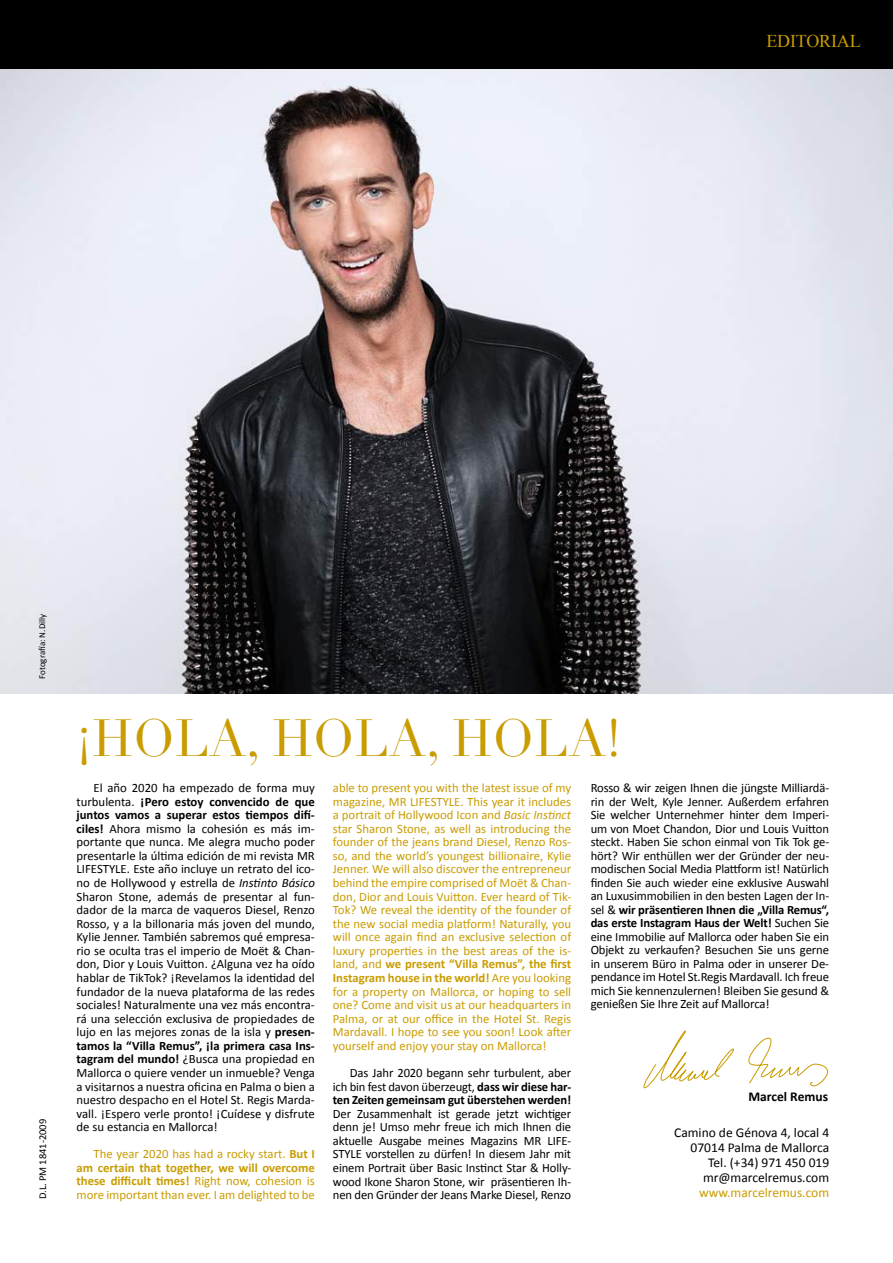
<style>
.page{position:relative;width:893px;height:1263px;background:#fff}
.page>*{position:absolute;margin:0;border:0;box-sizing:border-box;transform-origin:0 0}
.t1{font:51px "Didot";letter-spacing:.01em;color:#c99c00}
.t2{font:18px "Times New Roman";letter-spacing:-.01em;color:#c99c00}
.t3{font:13.5px/15px "Calibri";color:#000;text-align:right}
.t4{font:13.5px "Calibri";color:#c99c00}
.t5{font:700 13.5px "Calibri";color:#000}
.t6{font:12.75px/13.5px "Calibri";letter-spacing:-.01em;color:#000;text-align:justify}
.t7{font:12.75px/13.5px "Calibri";color:#c99c00;text-align:justify}
.t8{font:10.5px "Calibri";letter-spacing:-.005em;color:#000}
.t9{font:9px "Calibri";color:#000}
.s1{font-weight:700}
.s2{font-style:italic}
</style>
<div class="page">
<img style="left:0;top:68px;width:893px;height:625px">
<div style="left:0;top:0;width:893px;height:68px;background:#000"></div>
<svg style="left:643px;top:1030px;width:91px;height:59px"></svg>
<svg style="left:748px;top:1037px;width:81px;height:50px"></svg>
<h2 class="t2" style="left:766px;top:28px;width:96px">EDITORIAL</h2>
<p class="t9" style="left:36px;top:679px;width:67px;rotate:-90deg">Fotografía: N.Dilly</p>
<p class="t8" style="left:36px;top:1199px;width:82px;rotate:-90deg">D.L. PM 1841-2009</p>
<h1 class="t1" style="left:77px;top:707px;width:547px">¡HOLA, HOLA, HOLA!</h1>
<p class="t6" style="left:591px;top:781px;width:240px">Rosso &amp; wir zeigen Ihnen die jüngste Milliardä&shy;rin der Welt, Kyle Jenner. Außerdem erfahren Sie welcher Unternehmer hinter dem Imperi&shy;um von Moet Chandon, Dior und Louis Vuitton steckt. Haben Sie schon einmal von Tik Tok ge&shy;hört? Wir enthüllen wer der Gründer der neu&shy;modischen Social Media Plattform ist! Natürlich finden Sie auch wieder eine exklusive Auswahl an Luxusimmobilien in den besten Lagen der In&shy;sel &amp; <span class="s1">wir präsentieren Ihnen die „Villa Remus“, das erste Instagram Haus der Welt!</span> Suchen Sie eine Immobilie auf Mallorca oder haben Sie ein Objekt zu verkaufen? Besuchen Sie uns gerne in unserem Büro in Palma oder in unserer De&shy;pendance im Hotel St.Regis Mardavall. Ich freue mich Sie kennenzulernen! Bleiben Sie gesund &amp; genießen Sie Ihre Zeit auf Mallorca!</p>
<p class="t7" style="left:333px;top:781px;width:240px">able to present you with the latest issue of my magazine, MR LIFESTYLE. This year it includes a portrait of Hollywood Icon and <span class="s2">Basic Instinct </span>star Sharon Stone, as well as introducing the founder of the jeans brand Diesel, Renzo Ros&shy;so, and the world’s youngest billionaire, Kylie Jenner. We will also discover the entrepreneur behind the empire comprised of Moët &amp; Chan&shy;don, Dior and Louis Vuitton. Ever heard of Tik-Tok? We reveal the identity of the founder of the new social media platform! Naturally, you will once again find an exclusive selection of luxury properties in the best areas of the is&shy;land, and <span class="s1">we present “Villa Remus”, the first Instagram house in the world!</span> Are you looking for a property on Mallorca, or hoping to sell one? Come and visit us at our headquarters in Palma, or at our office in the Hotel St. Regis Mardavall. I hope to see you soon! Look after yourself and enjoy your stay on Mallorca!</p>
<p class="t6" style="left:333px;top:1066px;width:240px;text-indent:17px">Das Jahr 2020 begann sehr turbulent, aber ich bin fest davon überzeugt, <span class="s1">dass wir diese har&shy;ten Zeiten gemeinsam gut überstehen werden!</span></p>
<p class="t6" style="left:333px;top:1107px;width:240px">Der Zusammenhalt ist gerade jetzt wichtiger denn je! Umso mehr freue ich mich Ihnen die aktuelle Ausgabe meines Magazins MR LIFE-STYLE vorstellen zu dürfen! In diesem Jahr mit einem Portrait über Basic Instinct Star &amp; Holly&shy;wood Ikone Sharon Stone, wir präsentieren Ih&shy;nen den Gründer der Jeans Marke Diesel, Renzo</p>
<p class="t6" style="left:77px;top:781px;width:240px;text-indent:17px">El año 2020 ha empezado de forma muy turbulenta. <span class="s1">¡Pero estoy convencido de que juntos vamos a superar estos tiempos difí&shy;ciles!</span> Ahora mismo la cohesión es más im&shy;portante que nunca. Me alegra mucho poder presentarle la última edición de mi revista MR LIFESTYLE. Este año incluye un retrato del ico&shy;no de Hollywood y estrella de <span class="s2">Instinto Básico </span>Sharon Stone, además de presentar al fun&shy;dador de la marca de vaqueros Diesel, Renzo Rosso, y a la billonaria más joven del mundo, Kylie Jenner. También sabremos qué empresa&shy;rio se oculta tras el imperio de Moët &amp; Chan&shy;don, Dior y Louis Vuitton. ¿Alguna vez ha oído hablar de TikTok? ¡Revelamos la identidad del fundador de la nueva plataforma de las redes sociales! Naturalmente una vez más encontra&shy;rá una selección exclusiva de propiedades de lujo en las mejores zonas de la isla y <span class="s1">presen&shy;tamos la “Villa Remus”, ¡la primera casa Ins&shy;tagram del mundo!</span> ¿Busca una propiedad en Mallorca o quiere vender un inmueble? Venga a visitarnos a nuestra oficina en Palma o bien a nuestro despacho en el Hotel St. Regis Marda&shy;vall. ¡Espero verle pronto! ¡Cuídese y disfrute de su estancia en Mallorca!</p>
<p class="t7" style="left:77px;top:1147px;width:240px;text-indent:17px">The year 2020 has had a rocky start. <span class="s1">But I am certain that together, we will overcome these difficult times!</span> Right now, cohesion is more important than ever. I am delighted to be</p>
<p class="t5" style="left:748px;top:1088px;width:81px">Marcel Remus</p>
<p class="t3" style="left:674px;top:1125px;width:157px">Camino de Génova 4, local 4<br>07014 Palma de Mallorca<br>Tel. (+34) 971 450 019 mr@marcelremus.com</p>
<p class="t4" style="left:699px;top:1184px;width:132px">www.marcelremus.com</p>
</div>
